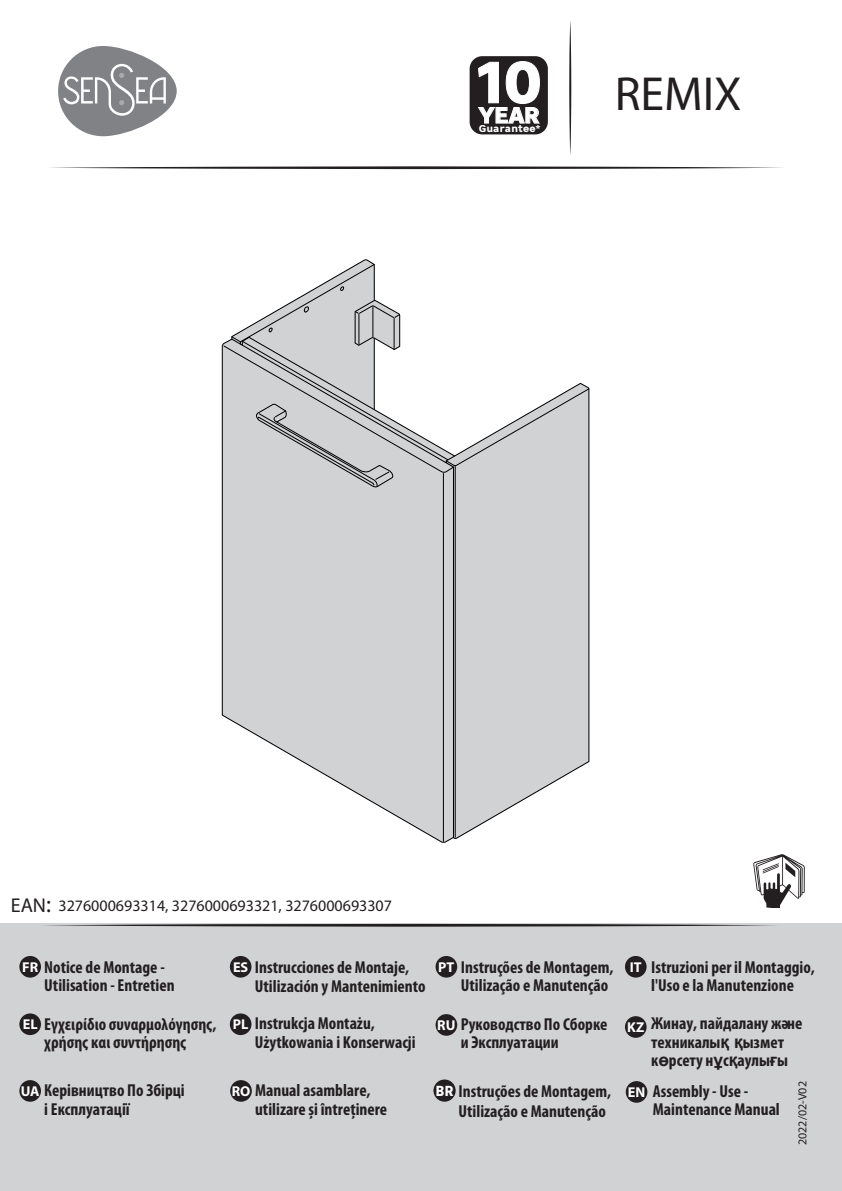
<style>
.page{position:relative;width:842px;height:1191px;background:#fff}
.page>*{position:absolute;margin:0;border:0;box-sizing:border-box;transform-origin:0 0}
.t1{font:700 58.2px "Leroy Merlin Sans";color:#fff;scale:1.08 1}
.t2{font:48px "Myriad Pro";color:#231f20}
.t3{font:700 22.4px "Leroy Merlin Sans";color:#fff;scale:1.11 1}
.t4{font:700 condensed 17.4px/18.4px "Myriad Pro";color:#231f20}
.t5{font:16px "Myriad Pro";color:#231f20}
.t6{font:700 14.2px "Myriad Pro";color:#fff}
.t7{font:12px "Myriad Pro";color:#231f20}
.t8{font:700 10px "Leroy Merlin Sans";letter-spacing:.025em;color:#fff;scale:1.11 1}
.s1{font-size:20px}
.s2{font-size:24px}
.s3{font-family:"Arial";font-stretch:normal}
.s4{font-family:"Leroy Merlin Sans";font-stretch:normal;font-size:14.6px;color:#fff}
</style>
<div class="page">
<svg style="left:50px;top:166px;width:732px;height:3px"></svg>
<svg style="left:569px;top:21px;width:2px;height:134px"></svg>
<svg style="left:58px;top:46px;width:119px;height:90px;fill:#808285"></svg>
<svg style="left:58px;top:64px;width:119px;height:52px"></svg>
<svg style="left:753px;top:854px;width:52px;height:53px"></svg>
<div style="left:0;top:922px;width:842px;height:269px;background:#d1d2d4"></div>
<svg style="left:44px;top:924px;width:731px;height:2px"></svg>
<svg style="left:221px;top:343px;width:369px;height:500px"></svg>
<hr style="left:455px;top:466px;width:1px;height:371px;background:#000001">
<hr style="left:443px;top:473px;width:1px;height:368px;background:#000001">
<svg style="left:223px;top:259px;width:367px;height:229px"></svg>
<div style="left:470px;top:56px;width:78px;height:78px;background:#231f20;border-radius:13px"></div>
<svg style="left:478px;top:61px;width:62px;height:62px"></svg>
<div style="left:19px;top:956px;width:22px;height:21px;background:#231f20;border-radius:50%"></div>
<div style="left:230px;top:956px;width:21px;height:21px;background:#231f20;border-radius:50%"></div>
<div style="left:436px;top:956px;width:21px;height:21px;background:#231f20;border-radius:50%"></div>
<div style="left:625px;top:956px;width:22px;height:21px;background:#231f20;border-radius:50%"></div>
<div style="left:19px;top:1013px;width:22px;height:22px;background:#231f20;border-radius:50%"></div>
<div style="left:230px;top:1013px;width:21px;height:22px;background:#231f20;border-radius:50%"></div>
<div style="left:19px;top:1080px;width:22px;height:21px;background:#231f20;border-radius:50%"></div>
<div style="left:230px;top:1080px;width:22px;height:21px;background:#231f20;border-radius:50%"></div>
<div style="left:436px;top:1014px;width:21px;height:21px;background:#231f20;border-radius:50%"></div>
<div style="left:625px;top:1016px;width:22px;height:21px;background:#231f20;border-radius:50%"></div>
<div style="left:626px;top:1081px;width:21px;height:21px;background:#231f20;border-radius:50%"></div>
<div style="left:433px;top:1079px;width:23px;height:22px;background:#231f20;border-radius:50%"></div>
<h1 class="t1" style="left:478px;top:34px;width:61px">10</h1>
<p class="t3" style="left:478px;top:96px;width:57px">YEAR</p>
<p class="t8" style="left:479px;top:120px;width:57px">Guarantee*</p>
<h2 class="t2" style="left:615px;top:65px;width:128px">REMIX</h2>
<p class="t5" style="left:11px;top:895px;width:383px"><span class="s1">EAN</span><span class="s2">:</span> 3276000693314, 3276000693321, 3276000693307</p>
<p class="t4" style="left:44px;top:957px;width:132px">Notice de Montage -<br>Utilisation - Entretien</p>
<p class="t4" style="left:255px;top:958px;width:172px">Instrucciones de Montaje,<br>Utilización y Mantenimiento</p>
<p class="t4" style="left:461px;top:957px;width:154px">Instruções de Montagem,<br>Utilização e Manutenção</p>
<p class="t4" style="left:651px;top:957px;width:165px">Istruzioni per il Montaggio, l'Uso e la Manutenzione</p>
<p class="t4" style="left:44px;top:1014px;width:174px">Εγχειρίδιο συναρμολόγησης, χρήσης και συντήρησης</p>
<p class="t4" style="left:255px;top:1014px;width:162px">Instrukcja Montażu,<br>Użytkowania i Konserwacji</p>
<p class="t4" style="left:461px;top:1014px;width:148px">Руководство По Сборке и Эксплуатации</p>
<p class="t4" style="left:653px;top:1081px;width:129px">Assembly - Use -<br>Maintenance Manual</p>
<p class="t6" style="left:22px;top:957px;width:17px">FR</p>
<p class="t6" style="left:233px;top:957px;width:17px">ES</p>
<p class="t6" style="left:438px;top:957px;width:18px">PT</p>
<p class="t6" style="left:630px;top:957px;width:13px">IT</p>
<p class="t4" style="left:651px;top:1014px;width:153px">Жинау, пайдалану және техникалы<span class="s3">қ қ</span>ызмет к<span class="s3">ө</span>рсету н<span class="s3">ұ</span>с<span class="s3">қ</span>аулы<span class="s3">ғ</span>ы</p>
<p class="t6" style="left:23px;top:1015px;width:16px">EL</p>
<p class="t6" style="left:233px;top:1015px;width:17px">PL</p>
<p class="t6" style="left:437px;top:1016px;width:20px">RU</p>
<p class="t6" style="left:627px;top:1018px;width:19px">KZ</p>
<p class="t7" style="left:795px;top:1145px;width:65px;rotate:-90deg">2022/02-V02</p>
<p class="t4" style="left:44px;top:1080px;width:142px">Керівництво По Збірці і Експлуатації</p>
<p class="t4" style="left:458px;top:1080px;width:154px;line-height:20.8px;text-indent:-23px"><span class="s4">BR</span> Instruções de Montagem,<br>Utilização e Manutenção</p>
<p class="t6" style="left:21px;top:1082px;width:20px">UA</p>
<p class="t4" style="left:255px;top:1080px;width:134px">Manual asamblare, utilizare și întreținere</p>
<p class="t6" style="left:232px;top:1082px;width:20px">RO</p>
<p class="t6" style="left:628px;top:1083px;width:19px">EN</p>
</div>
